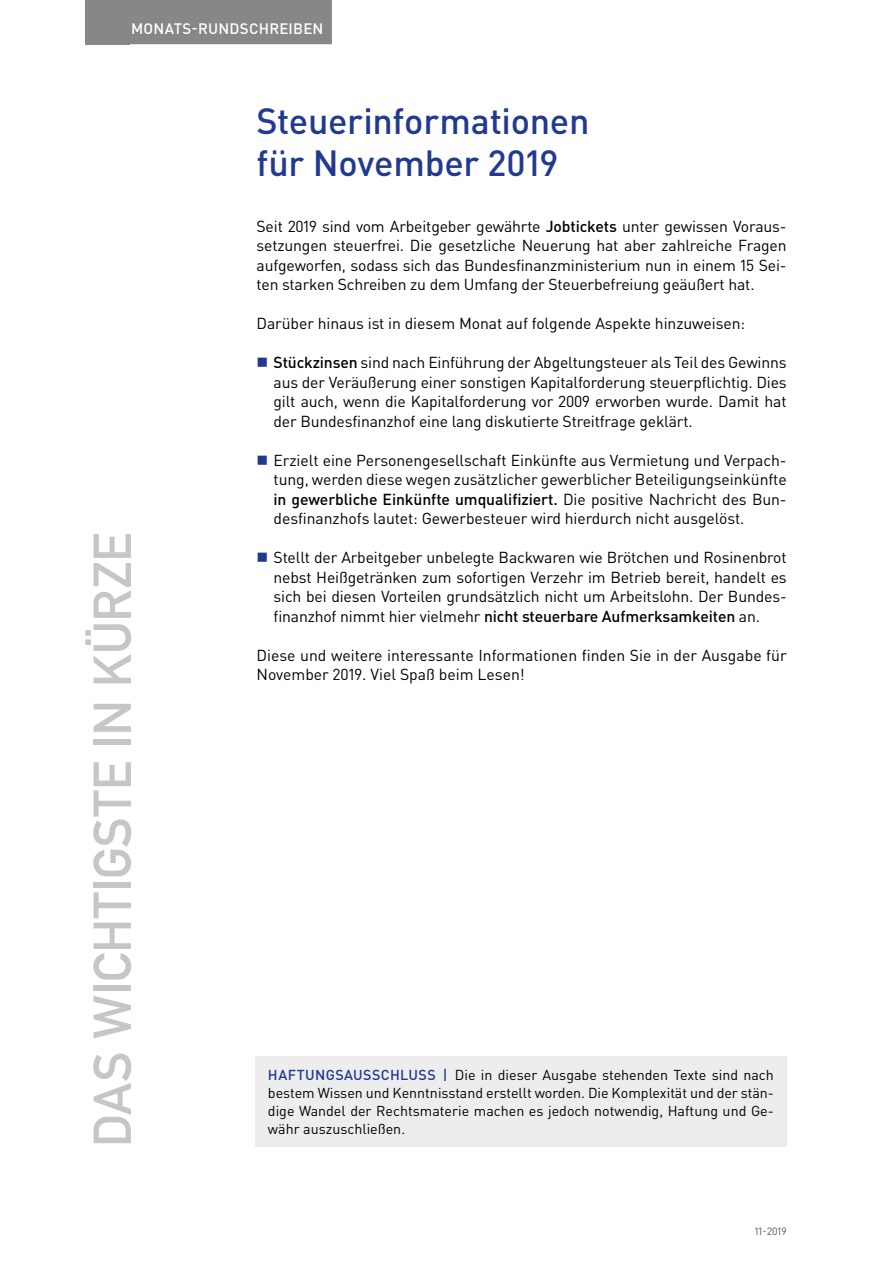
<style>
.page{position:relative;width:893px;height:1263px;background:#fff}
.page>*{position:absolute;margin:0;border:0;box-sizing:border-box;transform-origin:0 0}
.t1{font:52.5px "DIN Mittelschrift Std";color:#c6c6c6}
.t2{font:500 36px/42px "DIN Pro";letter-spacing:-.01em;color:#213a8f}
.t3{font:15.75px/19.5px "DIN Pro";letter-spacing:-.01em;color:#000;text-align:justify}
.t4{font:500 15px "DIN Pro";letter-spacing:.015em;color:#fff}
.t5{font:14.25px/18px "DIN Pro";color:#000;text-align:justify}
.t6{font:10.5px "DIN Pro";color:#575756}
.s1{font-weight:500}
.s2{font-weight:500;color:#213a8f}
</style>
<div class="page">
<div style="left:85px;top:0;width:45px;height:44px;background:#878787"></div>
<div style="left:122px;top:0;width:210px;height:44px;background:#878787"></div>
<div style="left:255px;top:1057px;width:532px;height:90px;background:#ededed"></div>
<p class="t4" style="left:131px;top:18px;width:194px">MONATS-RUNDSCHREIBEN</p>
<h1 class="t1" style="left:82px;top:1147px;width:616px;rotate:-90deg">DAS WICHTIGSTE IN KÜRZE</h1>
<h2 class="t2" style="left:257px;top:99px;width:334px">Steuerinformationen für November 2019</h2>
<p class="t3" style="left:257px;top:216px;width:532px">Seit 2019 sind vom Arbeitgeber gewährte <span class="s1">Jobtickets</span> unter gewissen Voraus&shy;setzungen steuerfrei. Die gesetzliche Neuerung hat aber zahlreiche Fragen aufgeworfen, sodass sich das Bundesfinanzministerium nun in einem 15 Sei&shy;ten starken Schreiben zu dem Umfang der Steuerbefreiung geäußert hat.</p>
<p class="t3" style="left:257px;top:313px;width:490px">Darüber hinaus ist in diesem Monat auf folgende Aspekte hinzuweisen:</p>
<p class="t3" style="left:274px;top:352px;width:515px"><span class="s1">Stückzinsen</span> sind nach Einführung der Abgeltungsteuer als Teil des Gewinns aus der Veräußerung einer sonstigen Kapitalforderung steuerpflichtig. Dies gilt auch, wenn die Kapitalforderung vor 2009 erworben wurde. Damit hat der Bundesfinanzhof eine lang diskutierte Streitfrage geklärt.</p>
<p class="t3" style="left:274px;top:450px;width:515px">Erzielt eine Personengesellschaft Einkünfte aus Vermietung und Verpach&shy;tung, werden diese wegen zusätzlicher gewerblicher Beteiligungseinkünfte <span class="s1">in gewerbliche Einkünfte umqualifiziert.</span> Die positive Nachricht des Bun&shy;desfinanzhofs lautet: Gewerbesteuer wird hierdurch nicht ausgelöst.</p>
<p class="t3" style="left:274px;top:547px;width:515px">Stellt der Arbeitgeber unbelegte Backwaren wie Brötchen und Rosinenbrot nebst Heißgetränken zum sofortigen Verzehr im Betrieb bereit, handelt es sich bei diesen Vorteilen grundsätzlich nicht um Arbeitslohn. Der Bundes&shy;finanzhof nimmt hier vielmehr <span class="s1">nicht steuerbare Aufmerksamkeiten</span> an.</p>
<p class="t3" style="left:257px;top:645px;width:532px">Diese und weitere interessante Informationen finden Sie in der Ausgabe für<br>November 2019. Viel Spaß beim Lesen!</p>
<p class="t5" style="left:268px;top:1065px;width:508px"><span class="s2">HAFTUNGSAUSSCHLUSS |</span> Die in dieser Ausgabe stehenden Texte sind nach bestem Wissen und Kenntnisstand erstellt worden. Die Komplexität und der stän&shy;dige Wandel der Rechtsmaterie machen es jedoch notwendig, Haftung und Ge&shy;währ auszuschließen.</p>
<p class="t6" style="left:755px;top:1224px;width:33px">11-2019</p>
</div>
